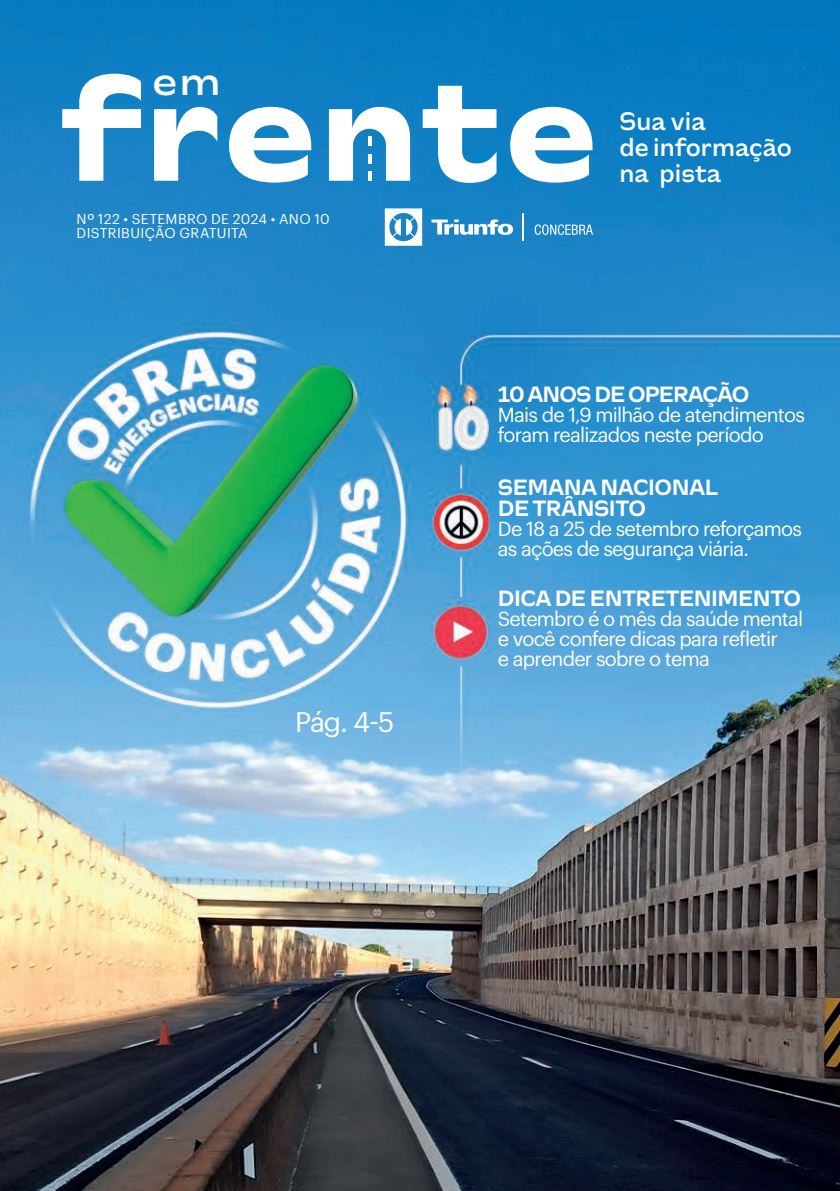
<style>
.page{position:relative;width:840px;height:1191px;background:#fff}
.page>*{position:absolute;margin:0;border:0;box-sizing:border-box;transform-origin:0 0}
.t1{font:500 40.2px "CA Slalom Extended";color:#fff}
.t2{font:27.6px "Graphik";color:#fff}
.t3{font:500 26px/26px "CA Slalom";color:#fff}
.t4{font:700 22.8px/21.4px "CA Slalom";letter-spacing:-.02em;color:#fff}
.t5{font:700 22.8px "CA Slalom";letter-spacing:-.04em;color:#fff}
.t6{font:20px/20px "Graphik";letter-spacing:-.04em;color:#fff}
.t7{font:14px/14px "Graphik";letter-spacing:.02em;color:#fff}
</style>
<div class="page">
<img style="left:0;top:0;width:839px;height:1191px">
<svg style="left:62px;top:74px;width:79px;height:107px"></svg>
<svg style="left:154px;top:107px;width:63px;height:74px"></svg>
<svg style="left:229px;top:107px;width:82px;height:76px"></svg>
<svg style="left:422px;top:86px;width:74px;height:97px"></svg>
<svg style="left:510px;top:107px;width:82px;height:76px"></svg>
<svg style="left:329px;top:107px;width:81px;height:74px"></svg>
<svg style="left:431px;top:219px;width:82px;height:16px"></svg>
<svg style="left:384px;top:208px;width:38px;height:38px"></svg>
<svg style="left:522px;top:213px;width:1px;height:28px"></svg>
<svg style="left:534px;top:224px;width:58px;height:11px"></svg>
<h1 class="t1" style="left:152px;top:52px;width:70px">em</h1>
<p class="t7" style="left:77px;top:211px;width:254px">Nº 122 • SETEMBRO DE 2024 • ANO 10<br>DISTRIBUIÇÃO GRATUITA</p>
<h2 class="t2" style="left:295px;top:701px;width:101px">Pág. 4-5</h2>
<h3 class="t3" style="left:619px;top:107px;width:174px">Sua via<br>de informação na pista</h3>
<p class="t5" style="left:497px;top:378px;width:253px">10 ANOS DE OPERAÇÃO</p>
<p class="t6" style="left:497px;top:403px;width:308px">Mais de 1,9 milhão de atendimentos foram realizados neste período</p>
<p class="t4" style="left:497px;top:475px;width:221px">SEMANA NACIONAL<br>DE TRÂNSITO</p>
<p class="t6" style="left:497px;top:517px;width:305px">De 18 a 25 de setembro reforçamos as ações de segurança viária.</p>
<p class="t4" style="left:497px;top:586px;width:304px">DICA DE ENTRETENIMENTO</p>
<p class="t6" style="left:497px;top:607px;width:306px">Setembro é o mês da saúde mental e você confere dicas para refletir<br>e aprender sobre o tema</p>
</div>
